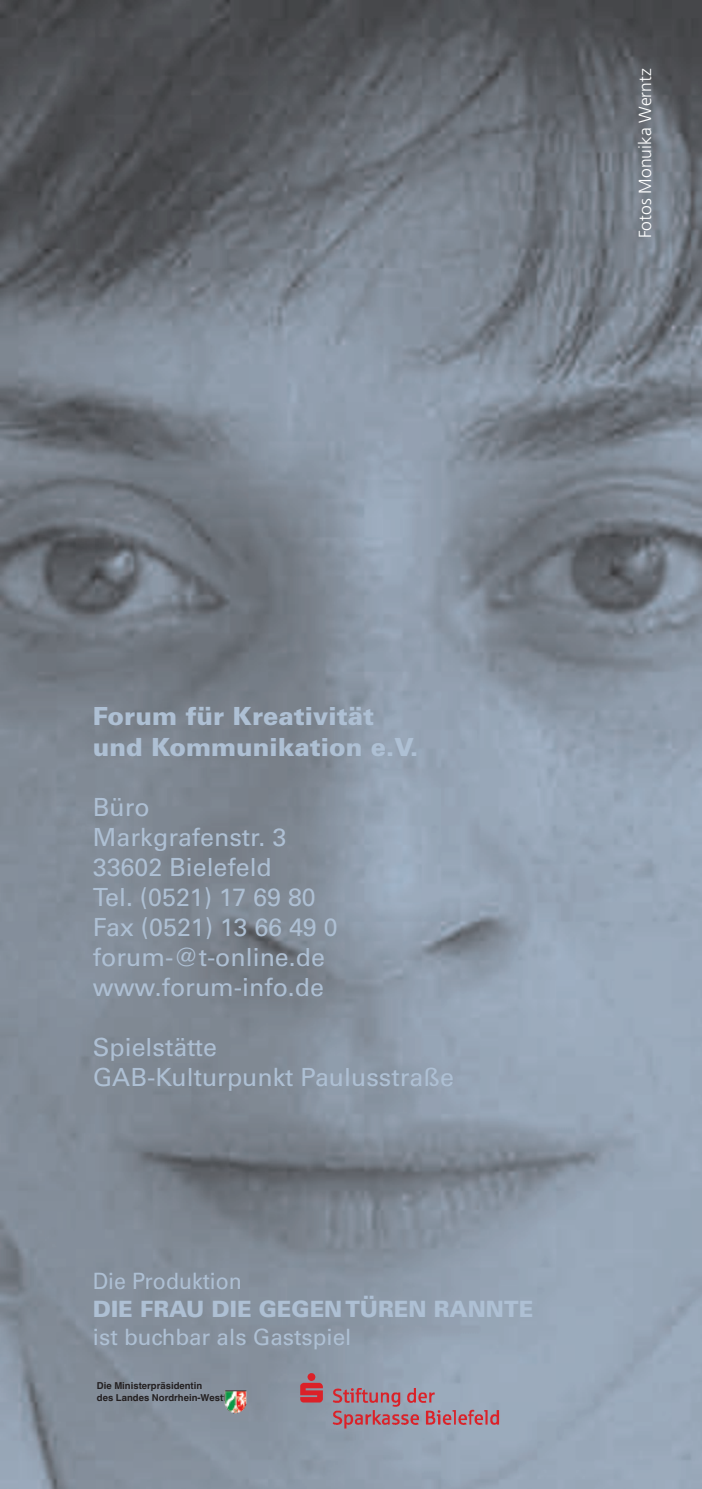
<style>
.page{position:relative;width:702px;height:1489px;background:#fff}
.page>*{position:absolute;margin:0;border:0;box-sizing:border-box;transform-origin:0 0}
.t1{font:25px/30px "Univers";color:#aec0d4}
.t2{font:900 25px/30px "Univers";color:#aec0d4}
.t3{font:900 22.5px "Univers";color:#aec0d4}
.t4{font:22.5px "Univers";color:#aec0d4}
.t5{font:22.5px "Univers";color:#aec0d4;scale:.95 1}
.t6{font:300 17.5px "Frutiger";color:#fff}
.t7{font:700 9.5px/11.5px "Helvetica";color:#231f20}
</style>
<div class="page">
<img style="left:0;top:0;width:702px;height:1488px">
<img style="left:224px;top:1390px;width:22px;height:23px">
<img style="left:297px;top:1368px;width:205px;height:65px">
<p class="t6" style="left:638px;top:238px;width:171px;rotate:-90deg">Fotos Monuika Werntz</p>
<p class="t2" style="left:93px;top:703px;width:327px">Forum für Kreativität und Kommunikation e.V.</p>
<p class="t1" style="left:93px;top:793px;width:246px">Büro<br>Markgrafenstr. 3<br>33602 Bielefeld<br>Tel. (0521) 17 69 80<br>Fax (0521) 13 66 49 0 forum-@t-online.de www.forum-info.de</p>
<p class="t1" style="left:93px;top:1033px;width:362px">Spielstätte<br>GAB-Kulturpunkt Paulusstraße</p>
<p class="t5" style="left:93px;top:1273px;width:158px">Die Produktion</p>
<p class="t3" style="left:93px;top:1300px;width:442px">DIE FRAU DIE GEGENTÜREN RANNTE</p>
<p class="t4" style="left:93px;top:1328px;width:260px">ist buchbar als Gastspiel</p>
<p class="t7" style="left:97px;top:1379px;width:150px">Die Ministerpräsidentin<br>des Landes Nordrhein-Westfalen</p>
</div>
